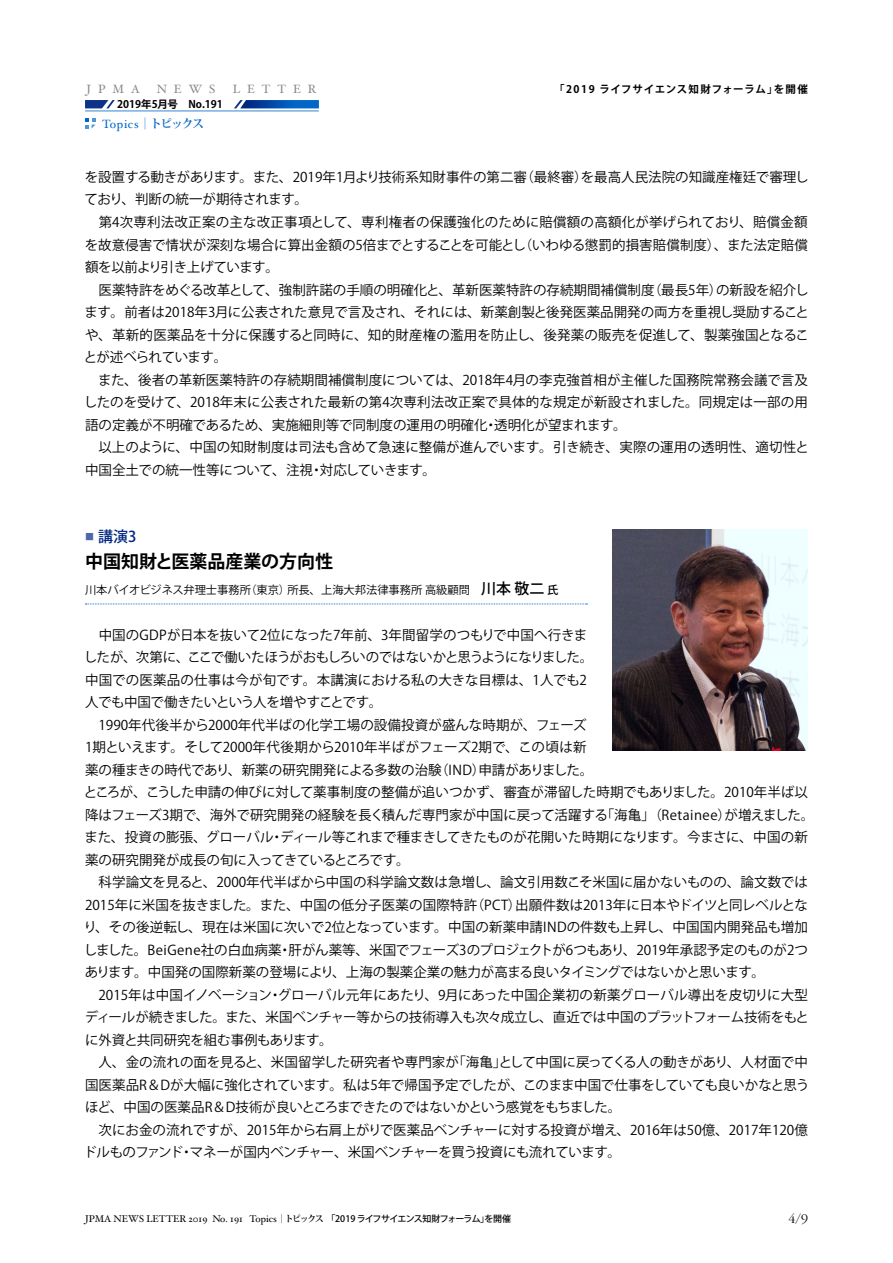
<style>
.page{position:relative;width:893px;height:1263px;background:#fff}
.page>*{position:absolute;margin:0;border:0;box-sizing:border-box;transform-origin:0 0}
.t1{font:700 18px "Koz Go Pr 6 N";color:#000}
.t2{font:500 15px "Koz Go Pr 6 N";color:#002782}
.t3{font:300 13.8px "Garamond";color:#000}
.t4{font:13.5px/22.5px "Koz Go Pr 6 N";color:#000}
.t5{font:12px "Hoefler Text";letter-spacing:.58em;color:#898989}
.t6{font:12px "Hoefler Text";letter-spacing:.05em;color:#0266c8}
.t7{font:11.25px "Koz Go Pr 6 N";color:#000}
.t8{font:700 10.5px "Koz Go Pr 6 N";letter-spacing:.08em;color:#000}
.t9{font:700 10.5px "Koz Go Pr 6 N";color:#000}
.t10{font:9.75px "Hoefler Text";color:#000}
.s1{font-family:"Koz Min Pr 6 N";font-weight:700}
.s2{font-size:9px;color:#4d68a8}
.s3{font-weight:500;font-size:15px}
.s4{font-weight:500}
.s5{font-family:"Koz Min Pro";font-size:9px}
.s6{font-family:"Koz Min Pro";font-weight:700;font-size:9px}
.s7{font-family:"Koz Go Pr 6 N";font-weight:500;font-size:9px}
</style>
<div class="page">
<svg style="left:85px;top:100px;width:30px;height:8px"></svg>
<svg style="left:234px;top:100px;width:85px;height:8px"></svg>
<hr style="left:85px;top:111px;width:234px;height:1px;background:#3585d3">
<svg style="left:85px;top:604px;width:502px;height:1px"></svg>
<img style="left:612px;top:530px;width:196px;height:221px">
<svg style="left:85px;top:118px;width:11px;height:10px"></svg>
<p class="t5" style="left:87px;top:82px;width:55px">JPMA</p>
<p class="t5" style="left:157px;top:82px;width:60px">NEWS</p>
<p class="t5" style="left:233px;top:82px;width:85px">LETTER</p>
<p class="t9" style="left:117px;top:99px;width:107px">2019年5月号　No.191</p>
<p class="t6" style="left:102px;top:116px;width:104px">Topics<span class="s1">｜トピックス</span></p>
<p class="t8" style="left:554px;top:84px;width:255px">「2019 ライフサイエンス知財フォーラム」を開催</p>
<p class="t4" style="left:84px;top:166px;width:727px">を設置する動きがあります。また、2019年1月より技術系知財事件の第二審（最終審）を最高人民法院の知識産権廷で審理しており、判断の統一が期待されます。<br>　第4次専利法改正案の主な改正事項として、専利権者の保護強化のために賠償額の高額化が挙げられており、賠償金額を故意侵害で情状が深刻な場合に算出金額の5倍までとすることを可能とし（いわゆる懲罰的損害賠償制度）、また法定賠償額を以前より引き上げています。<br>　医薬特許をめぐる改革として、強制許諾の手順の明確化と、革新医薬特許の存続期間補償制度（最長5年）の新設を紹介します。前者は2018年3月に公表された意見で言及され、それには、新薬創製と後発医薬品開発の両方を重視し奨励することや、革新的医薬品を十分に保護すると同時に、知的財産権の濫用を防止し、後発薬の販売を促進して、製薬強国となることが述べられています。<br>　また、後者の革新医薬特許の存続期間補償制度については、2018年4月の李克強首相が主催した国務院常務会議で言及したのを受けて、2018年末に公表された最新の第4次専利法改正案で具体的な規定が新設されました。同規定は一部の用語の定義が不明確であるため、実施細則等で同制度の運用の明確化・透明化が望まれます。<br>　以上のように、中国の知財制度は司法も含めて急速に整備が進んでいます。引き続き、実際の運用の透明性、適切性と中国全土での統一性等について、注視・対応していきます。</p>
<p class="t2" style="left:85px;top:528px;width:53px"><span class="s2">■</span> 講演3</p>
<h1 class="t1" style="left:85px;top:552px;width:250px">中国知財と医薬品産業の方向性</h1>
<p class="t7" style="left:85px;top:584px;width:475px">川本バイオビジネス弁理士事務所（東京）所長、上海大邦法律事務所 高級顧問　<span class="s3">川本 敬二</span><span class="s4">氏</span></p>
<p class="t4" style="left:83px;top:624px;width:732px">　中国のGDPが日本を抜いて2位になった7年前、3年間留学のつもりで中国へ行きま<br>したが、次第に、ここで働いたほうがおもしろいのではないかと思うようになりました。<br>中国での医薬品の仕事は今が旬です。本講演における私の大きな目標は、1人でも2<br>人でも中国で働きたいという人を増やすことです。<br>　1990年代後半から2000年代半ばの化学工場の設備投資が盛んな時期が、フェーズ<br>1期といえます。そして2000年代後期から2010年半ばがフェーズ2期で、この頃は新<br>薬の種まきの時代であり、新薬の研究開発による多数の治験（IND）申請がありました。<br>ところが、こうした申請の伸びに対して薬事制度の整備が追いつかず、審査が滞留した時期でもありました。2010年半ば以降はフェーズ3期で、海外で研究開発の経験を長く積んだ専門家が中国に戻って活躍する「海亀」（Retainee）が増えました。また、投資の膨張、グローバル・ディール等これまで種まきしてきたものが花開いた時期になります。今まさに、中国の新薬の研究開発が成長の旬に入ってきているところです。<br>　科学論文を見ると、2000年代半ばから中国の科学論文数は急増し、論文引用数こそ米国に届かないものの、論文数では2015年に米国を抜きました。また、中国の低分子医薬の国際特許（PCT）出願件数は2013年に日本やドイツと同レベルとなり、その後逆転し、現在は米国に次いで2位となっています。中国の新薬申請INDの件数も上昇し、中国国内開発品も増加しました。BeiGene社の白血病薬・肝がん薬等、米国でフェーズ3のプロジェクトが6つもあり、2019年承認予定のものが2つあります。中国発の国際新薬の登場により、上海の製薬企業の魅力が高まる良いタイミングではないかと思います。<br>　2015年は中国イノベーション・グローバル元年にあたり、9月にあった中国企業初の新薬グローバル導出を皮切りに大型ディールが続きました。また、米国ベンチャー等からの技術導入も次々成立し、直近では中国のプラットフォーム技術をもとに外資と共同研究を組む事例もあります。<br>　人、金の流れの面を見ると、米国留学した研究者や専門家が「海亀」として中国に戻ってくる人の動きがあり、人材面で中国医薬品R＆Dが大幅に強化されています。私は5年で帰国予定でしたが、このまま中国で仕事をしていても良いかなと思うほど、中国の医薬品R＆D技術が良いところまできたのではないかという感覚をもちました。<br>　次にお金の流れですが、2015年から右肩上がりで医薬品ベンチャーに対する投資が増え、2016年は50億、2017年120億ドルものファンド・マネーが国内ベンチャー、米国ベンチャーを買う投資にも流れています。</p>
<p class="t10" style="left:85px;top:1213px;width:428px">JPMA NEWS LETTER 2019 No. 191 Topics<span class="s5">｜</span><span class="s6">トピックス</span> <span class="s7">「2019 ライフサイエンス知財フォーラム」を開催</span></p>
<p class="t3" style="left:789px;top:1211px;width:21px">4/9</p>
</div>
